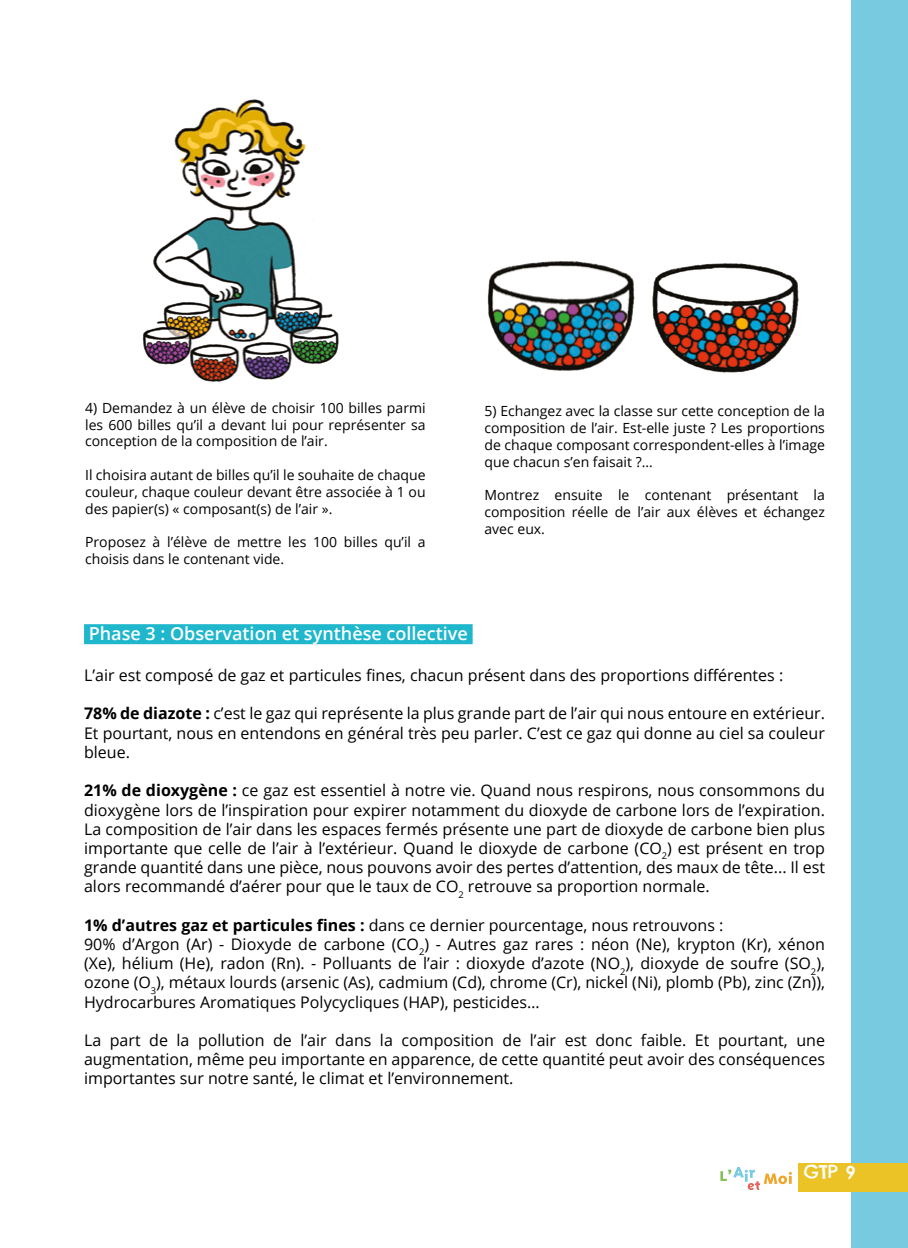
<style>
.page{position:relative;width:908px;height:1248px;background:#fff}
.page>*{position:absolute;margin:0;border:0;box-sizing:border-box;transform-origin:0 0}
.t1{font:600 18px "Open Sans";color:#fff}
.t2{font:18px "Chelsea Market";color:#fff}
.t3{font:16px/19.2px "Open Sans";color:#000;text-align:justify}
.t4{font:14px/16.8px "Open Sans";color:#000;text-align:justify}
.s1{font-weight:700}
</style>
<div class="page">
<div style="left:850px;top:0;width:57px;height:1247px;background:#78cae0"></div>
<div style="left:798px;top:1162px;width:109px;height:29px;background:#ebc327"></div>
<svg style="left:720px;top:1167px;width:71px;height:22px"></svg>
<div style="left:84px;top:624px;width:388px;height:20px;background:#1fb7cc"></div>
<img style="left:143px;top:99px;width:196px;height:283px">
<img style="left:487px;top:261px;width:148px;height:110px">
<img style="left:652px;top:263px;width:147px;height:110px">
<p class="t4" style="left:85px;top:399px;width:342px">4) Demandez à un élève de choisir 100 billes parmi les 600 billes qu’il a devant lui pour représenter sa conception de la composition de l’air.</p>
<p class="t4" style="left:85px;top:466px;width:342px">Il choisira autant de billes qu’il le souhaite de chaque couleur, chaque couleur devant être associée à 1 ou des papier(s) « composant(s) de l’air ».</p>
<p class="t4" style="left:85px;top:533px;width:342px">Proposez à l’élève de mettre les 100 billes qu’il a choisis dans le contenant vide.</p>
<p class="t4" style="left:484px;top:402px;width:342px">5) Echangez avec la classe sur cette conception de la composition de l’air. Est-elle juste ? Les proportions de chaque composant correspondent-elles à l’image que chacun s’en faisait ?…</p>
<p class="t4" style="left:484px;top:486px;width:342px">Montrez ensuite le contenant présentant la composition réelle de l’air aux élèves et échangez avec eux.</p>
<p class="t1" style="left:89px;top:621px;width:380px">Phase 3 : Observation et synthèse collective</p>
<p class="t3" style="left:84px;top:665px;width:700px">L’air est composé de gaz et particules fines, chacun présent dans des proportions différentes :</p>
<p class="t3" style="left:84px;top:703px;width:742px"><span class="s1">78% de diazote :</span> c’est le gaz qui représente la plus grande part de l’air qui nous entoure en extérieur.<br>Et pourtant, nous en entendons en général très peu parler. C’est ce gaz qui donne au ciel sa couleur bleue.</p>
<p class="t3" style="left:84px;top:780px;width:742px"><span class="s1">21% de dioxygène :</span> ce gaz est essentiel à notre vie. Quand nous respirons, nous consommons du dioxygène lors de l’inspiration pour expirer notamment du dioxyde de carbone lors de l’expiration.<br>La composition de l’air dans les espaces fermés présente une part de dioxyde de carbone bien plus importante que celle de l’air à l’extérieur. Quand le dioxyde de carbone (CO<sub>2</sub>) est présent en trop grande quantité dans une pièce, nous pouvons avoir des pertes d’attention, des maux de tête... Il est alors recommandé d’aérer pour que le taux de CO<sub>2</sub> retrouve sa proportion normale.</p>
<p class="t3" style="left:84px;top:914px;width:640px"><span class="s1">1% d’autres gaz et particules fines :</span> dans ce dernier pourcentage, nous retrouvons :</p>
<p class="t3" style="left:84px;top:934px;width:742px">90% d’Argon (Ar) - Dioxyde de carbone (CO<sub>2</sub>) - Autres gaz rares : néon (Ne), krypton (Kr), xénon (Xe), hélium (He), radon (Rn). - Polluants de l’air : dioxyde d’azote (NO<sub>2</sub>), dioxyde de soufre (SO<sub>2</sub>), ozone (O<sub>3</sub>), métaux lourds (arsenic (As), cadmium (Cd), chrome (Cr), nickel (Ni), plomb (Pb), zinc (Zn)), Hydrocarbures Aromatiques Polycycliques (HAP), pesticides…</p>
<p class="t3" style="left:84px;top:1030px;width:742px">La part de la pollution de l’air dans la composition de l’air est donc faible. Et pourtant, une augmentation, même peu importante en apparence, de cette quantité peut avoir des conséquences importantes sur notre santé, le climat et l’environnement.</p>
<p class="t2" style="left:803px;top:1160px;width:53px">GTP 9</p>
</div>
